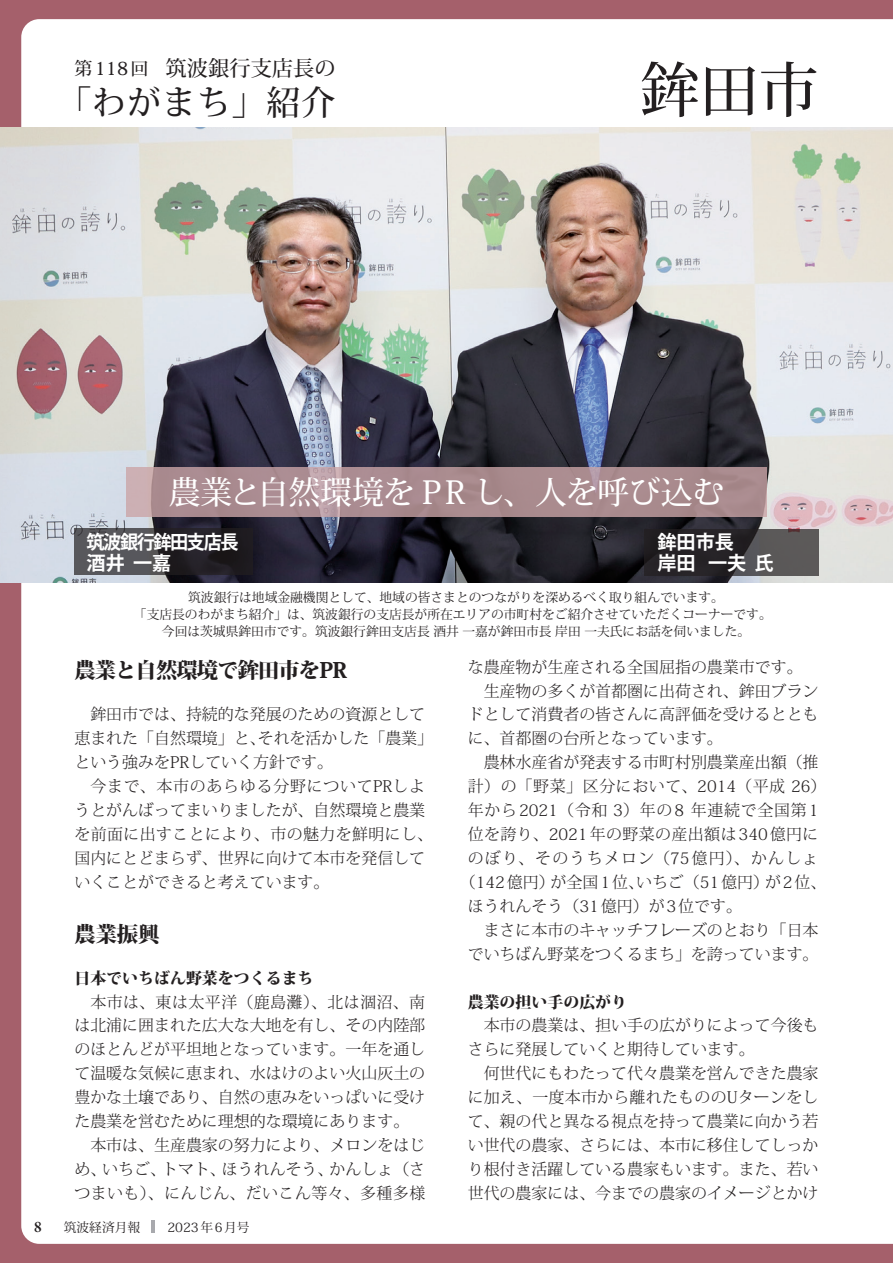
<style>
.page{position:relative;width:893px;height:1263px;background:#a5606b}
.page>*{position:absolute;margin:0;border:0;box-sizing:border-box;transform-origin:0 0}
.t1{font:500 59.55px "Koz Min Pr 6 N";color:#231f20}
.t2{font:500 34.05px "Koz Min Pr 6 N";letter-spacing:.025em;color:#231f20}
.t3{font:500 31.95px "Koz Min Pr 6 N";letter-spacing:-.01em;color:#fff}
.t4{font:800 21.3px "Koz Min Pr 6 N";letter-spacing:-.04em;color:#231f20}
.t5{font:500 21.3px "Koz Min Pr 6 N";color:#231f20}
.t6{font:700 19.2px/21.3px "Koz Go Pr 6 N";letter-spacing:-.08em;color:#fff;scale:.95 1}
.t7{font:700 19.2px/21.3px "Koz Go Pr 6 N";letter-spacing:-.08em;color:#fff}
.t8{font:300 15.9px/23.9px "Koz Min Pr 6 N";color:#231f20}
.t9{font:800 15.9px "Koz Min Pro";color:#231f20}
.t10{font:300 15.9px "Koz Min Pr 6 N";letter-spacing:.035em;color:#231f20}
.t11{font:300 15.9px "Koz Min Pr 6 N";letter-spacing:.025em;color:#231f20}
.t12{font:300 15.9px "Koz Min Pr 6 N";letter-spacing:.045em;color:#231f20}
.t13{font:300 15.9px "Koz Min Pr 6 N";letter-spacing:.075em;color:#231f20}
.t14{font:600 15.9px "Garamond Premr Pro";color:#231f20}
.t15{font:12.75px/17px "Koz Min Pr 6 N";color:#231f20;text-align:center}
.s1{font-size:18px}
</style>
<div class="page">
<div style="left:21px;top:19px;width:872px;height:1225px;background:#fff"></div>
<img style="left:0;top:128px;width:893px;height:455px">
<svg style="left:74px;top:529px;width:178px;height:46px;background:#3a383c"></svg>
<svg style="left:645px;top:529px;width:174px;height:47px;background:#3a373a"></svg>
<svg style="left:126px;top:467px;width:641px;height:49px;background:#ab8d91"></svg>
<hr style="left:151px;top:1220px;width:4px;height:13px;background:#a8a9ad">
<h3 class="t5" style="left:74px;top:56px;width:263px"><span class="s1">第 118回</span> 筑波銀行支店長の</h3>
<h2 class="t2" style="left:57px;top:83px;width:280px">「わがまち」紹介</h2>
<h1 class="t1" style="left:640px;top:57px;width:180px">鉾田市</h1>
<h3 class="t3" style="left:169px;top:474px;width:557px">農業と自然環境を PR し、人を呼び込む</h3>
<p class="t6" style="left:87px;top:531px;width:161px">筑波銀行鉾田支店長酒井 一嘉</p>
<p class="t7" style="left:657px;top:531px;width:118px">鉾田市長<br>岸田 一夫 氏</p>
<p class="t15" style="left:134px;top:589px;width:639px">筑波銀行は地域金融機関として、地域の皆さまとのつながりを深めるべく取り組んでいます。<br>「支店長のわがまち紹介」は、筑波銀行の支店長が所在エリアの市町村をご紹介させていただくコーナーです。今回は茨城県鉾田市です。筑波銀行鉾田支店長 酒井 一嘉が鉾田市長 岸田 一夫氏にお話を伺いました。</p>
<h3 class="t4" style="left:74px;top:658px;width:274px">農業と自然環境で鉾田市をPR</h3>
<p class="t8" style="left:74px;top:703px;width:360px;text-indent:16px">鉾田市では、持続的な発展のための資源として恵まれた「自然環境」と、それを活かした「農業」という強みをPRしていく方針です。</p>
<p class="t8" style="left:74px;top:775px;width:360px;text-indent:16px">今まで、本市のあらゆる分野についてPRしようとがんばってまいりましたが、自然環境と農業を前面に出すことにより、市の魅力を鮮明にし、国内にとどまらず、世界に向けて本市を発信していくことができると考えています。</p>
<h3 class="t4" style="left:74px;top:922px;width:87px">農業振興</h3>
<p class="t9" style="left:74px;top:966px;width:241px">日本でいちばん野菜をつくるまち</p>
<p class="t8" style="left:74px;top:990px;width:352px;text-align:justify;text-indent:16px">本市は、東は太平洋（鹿島灘）、北は涸沼、南は北浦に囲まれた広大な大地を有し、その内陸部のほとんどが平坦地となっています。一年を通して温暖な気候に恵まれ、水はけのよい火山灰土の豊かな土壌であり、自然の恵みをいっぱいに受けた農業を営むために理想的な環境にあります。</p>
<p class="t8" style="left:74px;top:1133px;width:352px;text-align:justify;text-indent:16px">本市は、生産農家の努力により、メロンをはじめ、いちご、トマト、ほうれんそう、かんしょ（さつまいも）、にんじん、だいこん等々、多種多様</p>
<p class="t14" style="left:34px;top:1217px;width:9px">8</p>
<p class="t15" style="left:64px;top:1219px;width:187px">筑波経済月報　　 2023年 6月号</p>
<p class="t8" style="left:468px;top:655px;width:336px">な農産物が生産される全国屈指の農業市です。</p>
<p class="t8" style="left:484px;top:679px;width:336px">生産物の多くが首都圏に出荷され、鉾田ブラン</p>
<p class="t8" style="left:468px;top:703px;width:352px">ドとして消費者の皆さんに高評価を受けるととも</p>
<p class="t8" style="left:468px;top:727px;width:257px">に、首都圏の台所となっています。</p>
<p class="t8" style="left:484px;top:751px;width:336px">農林水産省が発表する市町村別農業産出額（推</p>
<p class="t10" style="left:468px;top:777px;width:360px">計）の「野菜」区分において、2014（平成 26）</p>
<p class="t12" style="left:468px;top:801px;width:352px">年から2021（令和 3）年の8 年連続で全国第1</p>
<p class="t11" style="left:468px;top:825px;width:352px">位を誇り、2021年の野菜の産出額は340億円に</p>
<p class="t13" style="left:468px;top:849px;width:352px">のぼり、そのうちメロン（75億円）、かんしょ</p>
<p class="t8" style="left:460px;top:870px;width:368px">（142億円）が全国1位、いちご（51億円）が2位、</p>
<p class="t8" style="left:468px;top:894px;width:276px">ほうれんそう（31億円）が3位です。</p>
<p class="t8" style="left:484px;top:918px;width:336px">まさに本市のキャッチフレーズのとおり「日本</p>
<p class="t8" style="left:468px;top:942px;width:352px">でいちばん野菜をつくるまち」を誇っています。</p>
<p class="t9" style="left:468px;top:990px;width:161px">農業の担い手の広がり</p>
<p class="t8" style="left:468px;top:1014px;width:352px;text-indent:16px">本市の農業は、担い手の広がりによって今後もさらに発展していくと期待しています。</p>
<p class="t8" style="left:468px;top:1062px;width:352px;text-align:justify;text-indent:16px">何世代にもわたって代々農業を営んできた農家に加え、一度本市から離れたもののUターンをして、親の代と異なる視点を持って農業に向かう若い世代の農家、さらには、本市に移住してしっかり根付き活躍している農家もいます。また、若い世代の農家には、今までの農家のイメージとかけ</p>
</div>
